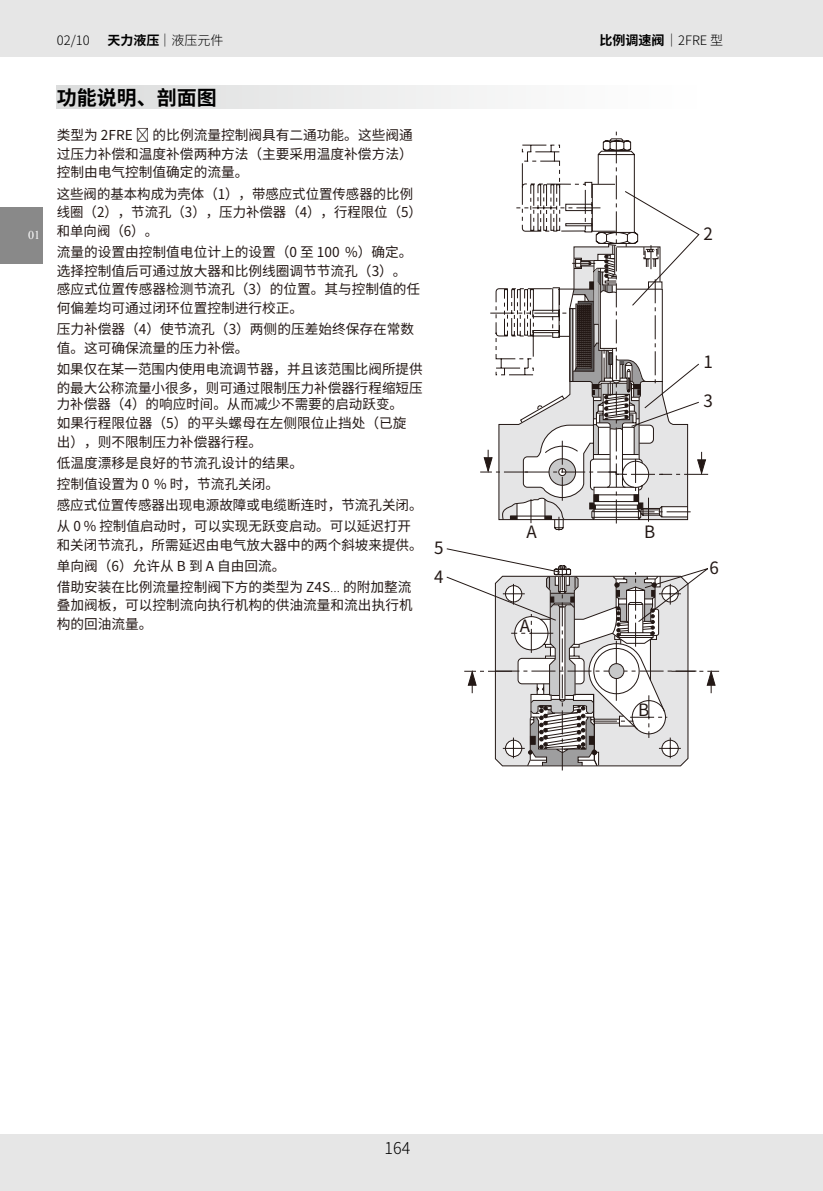
<style>
.page{position:relative;width:823px;height:1191px;background:#fff}
.page>*{position:absolute;margin:0;border:0;box-sizing:border-box;transform-origin:0 0}
.t1{font:700 20px "Noto Sans Hans";color:#000}
.t2{font:17px/28.2px "Noto Sans Hans";color:#231815}
.t3{font:300 16.4px "Noto Sans Hans";color:#000}
.t4{font:13.6px/18.8px "Noto Sans Hans";color:#231815}
.t5{font:300 13px "Noto Sans Hans";color:#000}
.t6{font:12px "Times New Roman";color:#fff}
.s1{font-weight:700}
.s2{font-family:"Adobe Song Std";font-weight:300}
</style>
<div class="page">
<div style="left:0;top:0;width:822px;height:57px;background:#e6e6e6"></div>
<div style="left:0;top:1134px;width:822px;height:57px;background:#e6e6e6"></div>
<div style="left:0;top:207px;width:43px;height:56px;background:#898989"></div>
<div style="left:57px;top:85px;width:652px;height:24px;background:linear-gradient(to right,#dbdcdc,#fff)"></div>
<svg style="left:446px;top:548px;width:272px;height:222px"></svg>
<svg style="left:480px;top:132px;width:227px;height:398px"></svg>
<p class="t6" style="left:28px;top:226px;width:13px">01</p>
<p class="t5" style="left:57px;top:33px;width:34px">02/10</p>
<p class="t5" style="left:107px;top:33px;width:117px"><span class="s1">天力液压</span>｜液压元件</p>
<p class="t5" style="left:599px;top:33px;width:125px"><span class="s1">比例调速阀</span>｜2FRE 型</p>
<h1 class="t1" style="left:57px;top:86px;width:162px">功能说明、剖面图</h1>
<p class="t4" style="left:57px;top:126px;width:357px;text-align:justify;text-indent:96px">的比例流量控制阀具有二通功能。这些阀通过压力补偿和温度补偿两种方法（主要采用温度补偿方法）控制由电气控制值确定的流量。</p>
<p class="t4" style="left:57px;top:184px;width:366px">这些阀的基本构成为壳体（1），带感应式位置传感器的比例线圈（2），节流孔（3），压力补偿器（4），行程限位（5）和单向阀（6）。</p>
<p class="t4" style="left:57px;top:243px;width:365px">流量的设置由控制值电位计上的设置（0 至 100 %）确定。选择控制值后可通过放大器和比例线圈调节节流孔（3）。感应式位置传感器检测节流孔（3）的位置。其与控制值的任何偏差均可通过闭环位置控制进行校正。</p>
<p class="t4" style="left:57px;top:320px;width:359px">压力补偿器（4）使节流孔（3）两侧的压差始终保存在常数值。这可确保流量的压力补偿。</p>
<p class="t4" style="left:57px;top:360px;width:367px">如果仅在某一范围内使用电流调节器，并且该范围比阀所提供的最大公称流量小很多，则可通过限制压力补偿器行程缩短压</p>
<p class="t4" style="left:57px;top:395px;width:351px">力补偿器（4）的响应时间。从而减少不需要的启动跃变。如果行程限位器（5）的平头螺母在左侧限位止挡处（已旋出），则不限制压力补偿器行程。</p>
<p class="t4" style="left:57px;top:452px;width:367px;line-height:21px">低温度漂移是良好的节流孔设计的结果。<br>控制值设置为 0 % 时，节流孔关闭。<br>感应式位置传感器出现电源故障或电缆断连时，节流孔关闭。从 0 % 控制值启动时，可以实现无跃变启动。可以延迟打开</p>
<p class="t4" style="left:57px;top:534px;width:367px;line-height:21px">和关闭节流孔，所需延迟由电气放大器中的两个斜坡来提供。单向阀（6）允许从 B 到 A 自由回流。<br>借助安装在比例流量控制阀下方的类型为 Z4S<span class="s2">...</span> 的附加整流</p>
<p class="t4" style="left:57px;top:596px;width:357px">叠加阀板，可以控制流向执行机构的供油流量和流出执行机构的回油流量。</p>
<p class="t4" style="left:57px;top:126px;width:77px">类型为 2FRE</p>
<p class="t2" style="left:434px;top:534px;width:11px">5<br>4</p>
<p class="t2" style="left:526px;top:518px;width:12px">A</p>
<p class="t2" style="left:643px;top:518px;width:13px">B</p>
<p class="t2" style="left:519px;top:612px;width:12px">A</p>
<p class="t2" style="left:703px;top:219px;width:11px">2</p>
<p class="t2" style="left:703px;top:347px;width:11px">1</p>
<p class="t2" style="left:703px;top:387px;width:11px">3</p>
<p class="t2" style="left:709px;top:553px;width:11px">6</p>
<p class="t2" style="left:637px;top:696px;width:13px">B</p>
<p class="t3" style="left:384px;top:1138px;width:27px">164</p>
</div>
